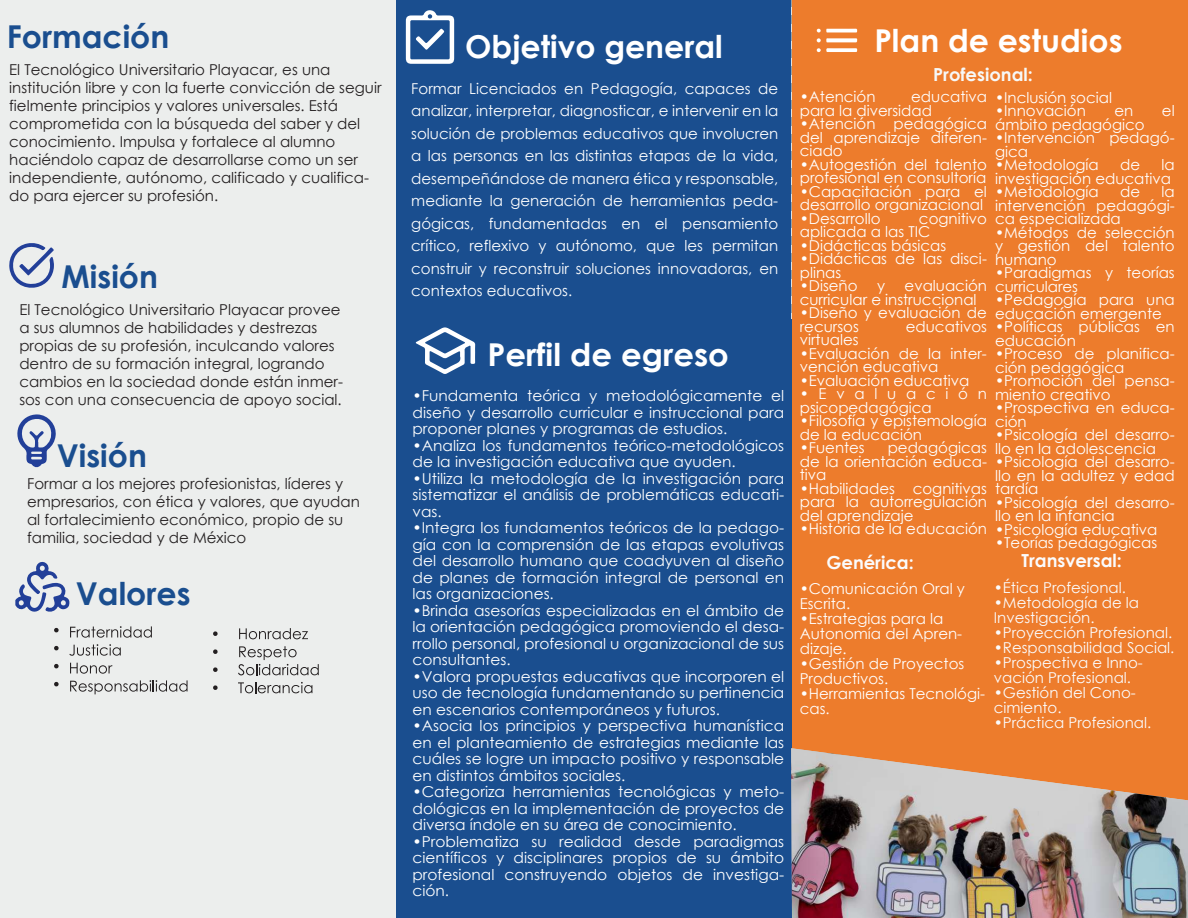
<style>
.page{position:relative;width:1188px;height:918px;background:#eceeed}
.page>*{position:absolute;margin:0;border:0;box-sizing:border-box;transform-origin:0 0}
.t1{font:700 31.5px "Century Gothic";color:#fff}
.t2{font:700 31.5px "Century Gothic";color:#1a4e8f}
.t3{font:700 18px "Century Gothic";color:#fbfbfc}
.t4{font:700 18px "Century Gothic";color:#f7f8f7}
.t5{font:15px/13.5px "Century Gothic";color:#fff}
.t6{font:15px/18px "Century Gothic";color:#231f20}
.t7{font:15px/15px "Century Gothic";color:#fbfbfc}
</style>
<div class="page">
<div style="left:396px;top:0;width:396px;height:918px;background:#1a4e8f"></div>
<div style="left:792px;top:0;width:396px;height:918px;background:#ed7c2c"></div>
<svg style="left:416px;top:327px;width:59px;height:47px"></svg>
<svg style="left:15px;top:561px;width:55px;height:51px"></svg>
<svg style="left:17px;top:414px;width:39px;height:54px"></svg>
<svg style="left:9px;top:243px;width:45px;height:45px"></svg>
<svg style="left:406px;top:10px;width:48px;height:54px"></svg>
<svg style="left:70px;top:626px;width:82px;height:12px"></svg>
<svg style="left:69px;top:644px;width:52px;height:12px"></svg>
<svg style="left:70px;top:663px;width:43px;height:11px"></svg>
<svg style="left:70px;top:680px;width:118px;height:14px"></svg>
<svg style="left:213px;top:631px;width:5px;height:5px"></svg>
<svg style="left:239px;top:628px;width:69px;height:11px"></svg>
<svg style="left:213px;top:649px;width:5px;height:5px"></svg>
<svg style="left:213px;top:667px;width:5px;height:5px"></svg>
<svg style="left:238px;top:646px;width:81px;height:29px"></svg>
<svg style="left:213px;top:685px;width:5px;height:5px"></svg>
<svg style="left:238px;top:682px;width:74px;height:11px"></svg>
<svg style="left:817px;top:29px;width:40px;height:23px"></svg>
<svg style="left:54px;top:628px;width:5px;height:4px"></svg>
<svg style="left:54px;top:646px;width:5px;height:4px"></svg>
<svg style="left:54px;top:664px;width:5px;height:4px"></svg>
<svg style="left:54px;top:682px;width:5px;height:4px"></svg>
<img style="left:791px;top:748px;width:397px;height:170px">
<h1 class="t2" style="left:7px;top:13px;width:164px">Formación</h1>
<p class="t6" style="left:9px;top:60px;width:374px">El Tecnológico Universitario Playacar, es una institución libre y con la fuerte convicción de seguir fielmente principios y valores universales. Está comprometida con la búsqueda del saber y del conocimiento. Impulsa y fortalece al alumno haciéndolo capaz de desarrollarse como un ser independiente, autónomo, calificado y cualifica&shy;do para ejercer su profesión.</p>
<h1 class="t2" style="left:62px;top:252px;width:98px">Misión</h1>
<p class="t6" style="left:19px;top:300px;width:325px">El Tecnológico Universitario Playacar provee a sus alumnos de habilidades y destrezas propias de su profesión, inculcando valores dentro de su formación integral, logrando cambios en la sociedad donde están inmer&shy;sos con una consecuencia de apoyo social.</p>
<h1 class="t2" style="left:57px;top:432px;width:92px">Visión</h1>
<p class="t6" style="left:27px;top:474px;width:334px">Formar a los mejores profesionistas, líderes y empresarios, con ética y valores, que ayudan al fortalecimiento económico, propio de su familia, sociedad y de México</p>
<h1 class="t2" style="left:76px;top:569px;width:116px">Valores</h1>
<h1 class="t1" style="left:465px;top:23px;width:259px">Objetivo general</h1>
<h1 class="t1" style="left:874px;top:17px;width:250px">Plan de estudios</h1>
<p class="t5" style="left:411px;top:77px;width:368px;line-height:22.5px;text-align:justify">Formar Licenciados en Pedagogía, capaces de analizar, interpretar, diagnosticar, e intervenir en la solución de problemas educativos que involucren a las personas en las distintas etapas de la vida, desempeñándose de manera ética y responsable, mediante la generación de herramientas peda&shy;gógicas, fundamentadas en el pensamiento crítico, reflexivo y autónomo, que les permitan construir y reconstruir soluciones innovadoras, en contextos educativos.</p>
<h1 class="t1" style="left:488px;top:331px;width:243px">Perfil de egreso</h1>
<p class="t5" style="left:412px;top:387px;width:373px;line-height:16.5px;text-align:justify">•Fundamenta teórica y metodológicamente el diseño y desarrollo curricular e instruccional para proponer planes y programas de estudios.</p>
<p class="t5" style="left:412px;top:437px;width:373px;line-height:16.5px">•Analiza los fundamentos teórico-metodológicos de la investigación educativa que ayuden.</p>
<p class="t5" style="left:412px;top:470px;width:373px;line-height:16.5px;text-align:justify">•Utiliza la metodología de la investigación para sistematizar el análisis de problemáticas educati&shy;vas.</p>
<p class="t5" style="left:412px;top:519px;width:373px;line-height:16.5px;text-align:justify">•Integra los fundamentos teóricos de la pedago&shy;gía con la comprensión de las etapas evolutivas del desarrollo humano que coadyuven al diseño de planes de formación integral de personal en las organizaciones.</p>
<p class="t5" style="left:412px;top:602px;width:373px;line-height:16.5px;text-align:justify">•Brinda asesorías especializadas en el ámbito de la orientación pedagógica promoviendo el desa&shy;rrollo personal, profesional u organizacional de sus consultantes.</p>
<p class="t5" style="left:412px;top:668px;width:373px;line-height:16.5px;text-align:justify">•Valora propuestas educativas que incorporen el uso de tecnología fundamentando su pertinencia en escenarios contemporáneos y futuros.</p>
<p class="t5" style="left:412px;top:717px;width:373px;line-height:16.5px;text-align:justify">•Asocia los principios y perspectiva humanística en el planteamiento de estrategias mediante las cuáles se logre un impacto positivo y responsable en distintos ámbitos sociales.</p>
<p class="t5" style="left:412px;top:783px;width:373px;line-height:16.5px;text-align:justify">•Categoriza herramientas tecnológicas y meto&shy;dológicas en la implementación de proyectos de diversa índole en su área de conocimiento.</p>
<p class="t5" style="left:412px;top:833px;width:373px;line-height:16.5px;text-align:justify">•Problematiza su realidad desde paradigmas científicos y disciplinares propios de su ámbito profesional construyendo objetos de investiga&shy;ción.</p>
<p class="t4" style="left:933px;top:61px;width:101px">Profesional:</p>
<p class="t5" style="left:800px;top:90px;width:77px">•Atención</p>
<p class="t5" style="left:800px;top:90px;width:189px;text-indent:111px">educativa para la diversidad</p>
<p class="t5" style="left:800px;top:117px;width:189px;text-align:justify">•Atención pedagógica del aprendizaje diferen&shy;ciado</p>
<p class="t5" style="left:800px;top:158px;width:189px">•Autogestión del talento profesional en consultoría</p>
<p class="t5" style="left:800px;top:185px;width:189px">•Capacitación para el desarrollo organizacional</p>
<p class="t5" style="left:800px;top:212px;width:82px">•Desarrollo</p>
<p class="t5" style="left:800px;top:212px;width:189px;text-indent:119px">cognitivo aplicada a las TIC</p>
<p class="t5" style="left:800px;top:239px;width:148px">•Didácticas básicas</p>
<p class="t5" style="left:800px;top:252px;width:189px">•Didácticas de las disci&shy;plinas</p>
<p class="t5" style="left:800px;top:279px;width:59px">•Diseño</p>
<p class="t5" style="left:877px;top:279px;width:10px">y</p>
<p class="t5" style="left:800px;top:279px;width:189px;text-indent:105px">evaluación curricular e instruccional</p>
<p class="t5" style="left:800px;top:306px;width:189px">•Diseño y evaluación de recursos</p>
<p class="t5" style="left:906px;top:320px;width:83px">educativos</p>
<p class="t5" style="left:800px;top:333px;width:60px">virtuales</p>
<p class="t5" style="left:800px;top:347px;width:189px">•Evaluación de la inter&shy;vención educativa</p>
<p class="t5" style="left:800px;top:374px;width:171px">•Evaluación educativa</p>
<p class="t5" style="left:800px;top:387px;width:189px">•Evaluación psicopedagógica</p>
<p class="t5" style="left:800px;top:414px;width:189px">•Filosofía y epistemología de la educación</p>
<p class="t5" style="left:800px;top:441px;width:67px">•Fuentes</p>
<p class="t5" style="left:800px;top:441px;width:189px;text-align:justify;text-indent:88px">pedagógicas de la orientación educa&shy;tiva</p>
<p class="t5" style="left:800px;top:482px;width:189px;text-align:justify">•Habilidades cognitivas para la autorregulación del aprendizaje</p>
<p class="t5" style="left:800px;top:522px;width:189px">•Historia de la educación</p>
<p class="t3" style="left:826px;top:549px;width:89px">Genérica:</p>
<p class="t5" style="left:995px;top:90px;width:118px">•Inclusión social</p>
<p class="t5" style="left:995px;top:104px;width:92px">•Innovación</p>
<p class="t5" style="left:1115px;top:104px;width:20px">en</p>
<p class="t5" style="left:1162px;top:104px;width:14px">el</p>
<p class="t5" style="left:995px;top:117px;width:151px">ámbito pedagógico</p>
<p class="t5" style="left:995px;top:131px;width:181px">•Intervención pedagó&shy;gica</p>
<p class="t5" style="left:995px;top:158px;width:105px">•Metodología</p>
<p class="t5" style="left:1120px;top:158px;width:22px">de</p>
<p class="t5" style="left:995px;top:158px;width:181px;text-align:right">la<br>investigación educativa</p>
<p class="t5" style="left:995px;top:185px;width:105px">•Metodología</p>
<p class="t5" style="left:1120px;top:185px;width:22px">de</p>
<p class="t5" style="left:995px;top:185px;width:181px;text-align:justify;text-indent:166px">la intervención pedagógi&shy;ca especializada</p>
<p class="t5" style="left:995px;top:225px;width:181px;text-align:justify">•Métodos de selección y gestión del talento humano</p>
<p class="t5" style="left:995px;top:266px;width:181px">•Paradigmas y teorías curriculares</p>
<p class="t5" style="left:995px;top:293px;width:181px">•Pedagogía para una educación emergente</p>
<p class="t5" style="left:995px;top:320px;width:181px">•Políticas públicas en educación</p>
<p class="t5" style="left:995px;top:347px;width:181px">•Proceso de planifica&shy;ción pedagógica</p>
<p class="t5" style="left:995px;top:374px;width:181px">•Promoción del pensa&shy;miento creativo</p>
<p class="t5" style="left:995px;top:401px;width:181px">•Prospectiva en educa&shy;ción</p>
<p class="t5" style="left:995px;top:428px;width:181px">•Psicología del desarro&shy;llo en la adolescencia</p>
<p class="t5" style="left:995px;top:455px;width:181px;text-align:justify">•Psicología del desarro&shy;llo en la adultez y edad tardía</p>
<p class="t5" style="left:995px;top:495px;width:181px">•Psicología del desarro&shy;llo en la infancia</p>
<p class="t5" style="left:995px;top:522px;width:164px">•Psicología educativa</p>
<p class="t5" style="left:995px;top:536px;width:164px">•Teorías pedagógicas</p>
<p class="t3" style="left:1022px;top:547px;width:102px">Transversal:</p>
<p class="t5" style="left:800px;top:581px;width:167px;line-height:15px">•Comunicación Oral y<br>Escrita.</p>
<p class="t5" style="left:800px;top:611px;width:164px;line-height:15px">•Estrategias para la<br>Autonomía del Apren&shy;dizaje.</p>
<p class="t5" style="left:800px;top:656px;width:166px;line-height:15px">•Gestión de Proyectos<br>Productivos.</p>
<p class="t5" style="left:800px;top:686px;width:187px;line-height:15px">•Herramientas Tecnológi&shy;cas.</p>
<p class="t7" style="left:994px;top:580px;width:134px">•Ética Profesional.</p>
<p class="t7" style="left:994px;top:595px;width:147px">•Metodología de la<br>Investigación.</p>
<p class="t7" style="left:994px;top:625px;width:180px">•Proyección Profesional.</p>
<p class="t7" style="left:994px;top:640px;width:182px">•Responsabilidad Social.</p>
<p class="t7" style="left:994px;top:655px;width:150px">•Prospectiva e Inno&shy;vación Profesional.</p>
<p class="t7" style="left:994px;top:685px;width:144px">•Gestión del Cono&shy;cimiento.</p>
<p class="t7" style="left:994px;top:715px;width:159px">•Práctica Profesional.</p>
</div>
